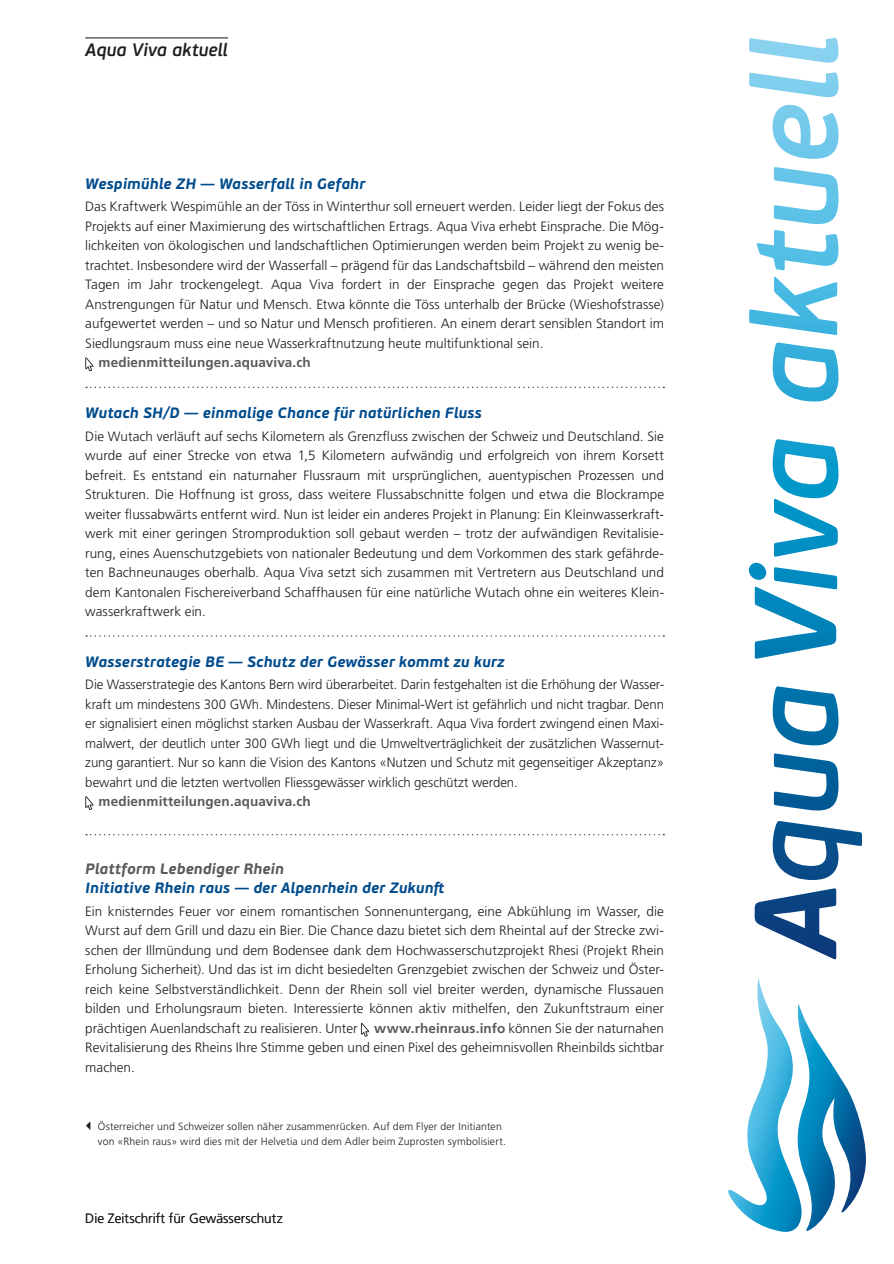
<style>
.page{position:relative;width:894px;height:1264px;background:#fff}
.page>*{position:absolute;margin:0;border:0;box-sizing:border-box;transform-origin:0 0}
.t1{font:italic 600 18px "PF Beau Sans Pro";color:#201c1a}
.t2{font:italic 700 15px "PF Beau Sans Pro";letter-spacing:.005em;color:#004c8d}
.t3{font:italic 700 15px "PF Beau Sans Pro";letter-spacing:.005em;color:#5c5956}
.t4{font:300 13.5px/19.5px "Frutiger LT Std";color:#201c1a;text-align:justify}
.t5{font:700 13.5px "Frutiger LT Std";letter-spacing:.01em;color:#5c5956}
.t6{font:300 10.5px/15px "Frutiger LT Std";letter-spacing:.015em;color:#201c1a}
.s1{font-weight:700;color:#5c5956}
</style>
<div class="page">
<svg style="left:86px;top:386px;width:578px;height:2px"></svg>
<svg style="left:86px;top:635px;width:578px;height:1px"></svg>
<svg style="left:86px;top:834px;width:578px;height:1px"></svg>
<svg style="left:85px;top:357px;width:8px;height:14px"></svg>
<svg style="left:85px;top:796px;width:8px;height:14px"></svg>
<svg style="left:361px;top:1023px;width:8px;height:13px"></svg>
<hr style="left:85px;top:37px;width:143px;height:1px;background:#201c1a">
<svg style="left:728px;top:977px;width:137px;height:255px"></svg>
<svg style="left:772px;top:821px;width:89px;height:58px"></svg>
<svg style="left:773px;top:753px;width:65px;height:58px"></svg>
<svg style="left:772px;top:686px;width:66px;height:59px"></svg>
<svg style="left:772px;top:439px;width:66px;height:117px"></svg>
<svg style="left:772px;top:342px;width:66px;height:59px"></svg>
<svg style="left:749px;top:277px;width:88px;height:58px"></svg>
<svg style="left:756px;top:167px;width:82px;height:103px"></svg>
<svg style="left:772px;top:105px;width:66px;height:54px"></svg>
<svg style="left:749px;top:72px;width:89px;height:26px"></svg>
<svg style="left:749px;top:38px;width:89px;height:25px"></svg>
<svg style="left:754px;top:888px;width:82px;height:71px"></svg>
<svg style="left:748px;top:562px;width:89px;height:96px"></svg>
<h1 class="t1" style="left:85px;top:43px;width:144px">Aqua Viva aktuell</h1>
<p class="t2" style="left:85px;top:178px;width:281px">Wespimühle ZH — Wasserfall in Gefahr</p>
<p class="t4" style="left:85px;top:198px;width:580px">Das Kraftwerk Wespimühle an der Töss in Winterthur soll erneuert werden. Leider liegt der Fokus des Projekts auf einer Maximierung des wirtschaftlichen Ertrags. Aqua Viva erhebt Einsprache. Die Mög&shy;lichkeiten von ökologischen und landschaftlichen Optimierungen werden beim Projekt zu wenig be&shy;trachtet. Insbesondere wird der Wasserfall – prägend für das Landschaftsbild – während den meisten Tagen im Jahr trockengelegt. Aqua Viva fordert in der Einsprache gegen das Projekt weitere Anstrengungen für Natur und Mensch. Etwa könnte die Töss unterhalb der Brücke (Wieshofstrasse) aufgewertet werden – und so Natur und Mensch profitieren. An einem derart sensiblen Standort im Siedlungsraum muss eine neue Wasserkraftnutzung heute multifunktional sein.</p>
<p class="t5" style="left:98px;top:354px;width:214px">medienmitteilungen.aquaviva.ch</p>
<p class="t2" style="left:85px;top:407px;width:398px">Wutach SH/D — einmalige Chance für natürlichen Fluss</p>
<p class="t4" style="left:85px;top:427px;width:580px">Die Wutach verläuft auf sechs Kilometern als Grenzfluss zwischen der Schweiz und Deutschland. Sie wurde auf einer Strecke von etwa 1,5 Kilometern aufwändig und erfolgreich von ihrem Korsett befreit. Es entstand ein naturnaher Flussraum mit ursprünglichen, auentypischen Prozessen und Strukturen. Die Hoffnung ist gross, dass weitere Flussabschnitte folgen und etwa die Blockrampe weiter flussabwärts entfernt wird. Nun ist leider ein anderes Projekt in Planung: Ein Kleinwasserkraft&shy;werk mit einer geringen Stromproduktion soll gebaut werden – trotz der aufwändigen Revitalisie&shy;rung, eines Auenschutzgebiets von nationaler Bedeutung und dem Vorkommen des stark gefährde&shy;ten Bachneunauges oberhalb. Aqua Viva setzt sich zusammen mit Vertretern aus Deutschland und dem Kantonalen Fischereiverband Schaffhausen für eine natürliche Wutach ohne ein weiteres Klein&shy;wasserkraftwerk ein.</p>
<p class="t2" style="left:85px;top:655px;width:420px">Wasserstrategie BE — Schutz der Gewässer kommt zu kurz</p>
<p class="t4" style="left:85px;top:676px;width:580px">Die Wasserstrategie des Kantons Bern wird überarbeitet. Darin festgehalten ist die Erhöhung der Wasser&shy;kraft um mindestens 300 GWh. Mindestens. Dieser Minimal-Wert ist gefährlich und nicht tragbar. Denn er signalisiert einen möglichst starken Ausbau der Wasserkraft. Aqua Viva fordert zwingend einen Maxi&shy;malwert, der deutlich unter 300 GWh liegt und die Umweltverträglichkeit der zusätzlichen Wassernut&shy;zung garantiert. Nur so kann die Vision des Kantons «Nutzen und Schutz mit gegenseitiger Akzeptanz» bewahrt und die letzten wertvollen Fliessgewässer wirklich geschützt werden.</p>
<p class="t5" style="left:98px;top:793px;width:214px">medienmitteilungen.aquaviva.ch</p>
<p class="t3" style="left:85px;top:862px;width:200px">Plattform Lebendiger Rhein</p>
<p class="t2" style="left:85px;top:882px;width:360px">Initiative Rhein raus — der Alpenrhein der Zukun-</p>
<p class="t4" style="left:85px;top:902px;width:580px">Ein knisterndes Feuer vor einem romantischen Sonnenuntergang, eine Abkühlung im Wasser, die Wurst auf dem Grill und dazu ein Bier. Die Chance dazu bietet sich dem Rheintal auf der Strecke zwi&shy;schen der Illmündung und dem Bodensee dank dem Hochwasserschutzprojekt Rhesi (Projekt Rhein Erholung Sicherheit). Und das ist im dicht besiedelten Grenzgebiet zwischen der Schweiz und Öster&shy;reich keine Selbstverständlichkeit. Denn der Rhein soll viel breiter werden, dynamische Flussauen bilden und Erholungsraum bieten. Interessierte können aktiv mithelfen, den Zukunftstraum einer prächtigen Auenlandschaft zu realisieren. Unter <span class="s1">www.rheinraus.info</span> können Sie der naturnahen Revitalisierung des Rheins Ihre Stimme geben und einen Pixel des geheimnisvollen Rheinbilds sichtbar machen.</p>
<p class="t6" style="left:98px;top:1119px;width:409px">Österreicher und Schweizer sollen näher zusammenrücken. Auf dem Flyer der Initianten von «Rhein raus» wird dies mit der Helvetia und dem Adler beim Zuprosten symbolisiert.</p>
<p class="t4" style="left:85px;top:1209px;width:199px">Die Zeitschrift für Gewässerschutz</p>
</div>
